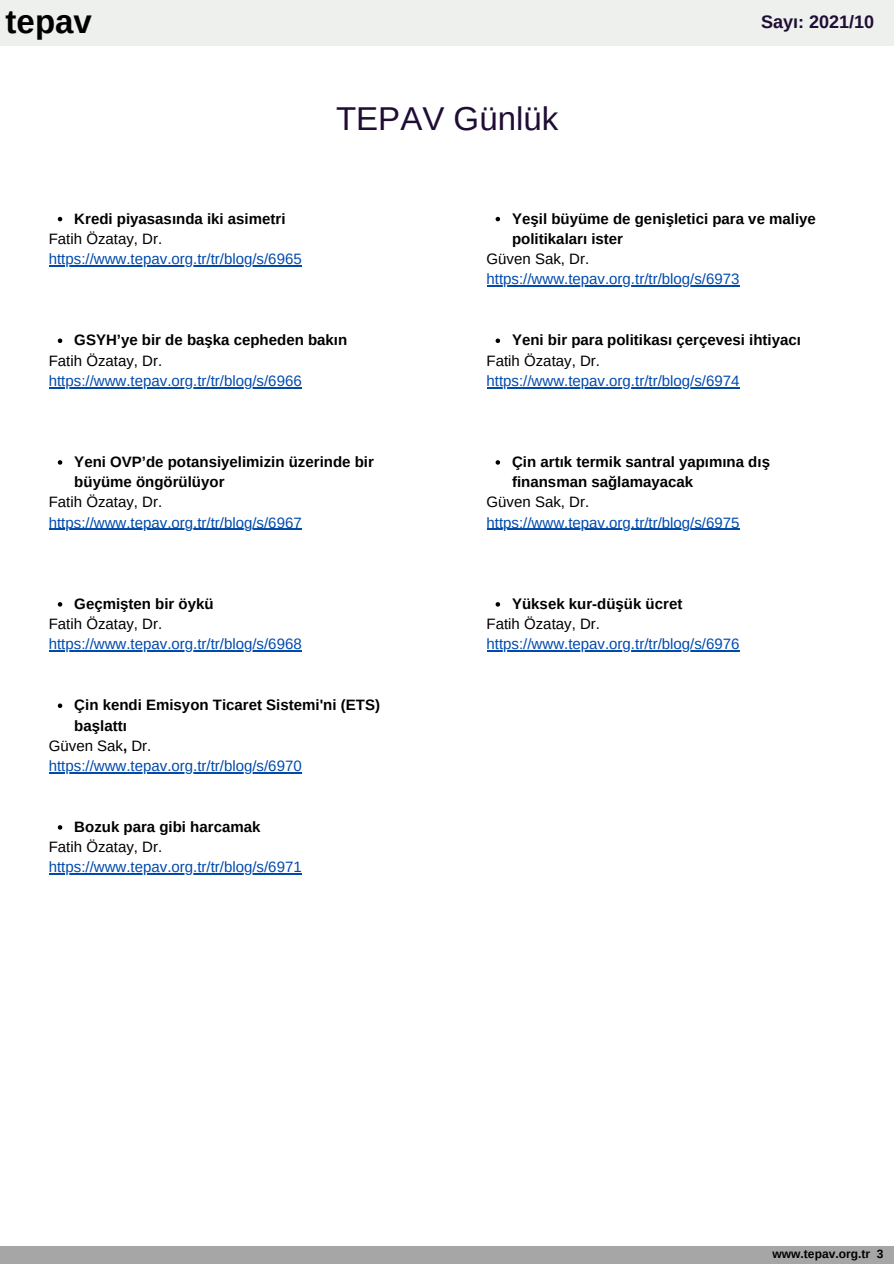
<style>
.page{position:relative;width:894px;height:1264px;background:#fff}
.page>*{position:absolute;margin:0;border:0;box-sizing:border-box;transform-origin:0 0}
.t1{font:33px "Arimo";color:#1f0d35}
.t2{font:700 33px "Arimo";color:#000}
.t3{font:700 18px "Arimo";color:#1f0d35}
.t4{font:15px "Arimo";color:#004aad}
.t5{font:700 15px/20.2px "Arimo";color:#000}
.t6{font:15px "Arimo";color:#000}
.t7{font:700 12px "Arimo";color:#000}
.s1{font-weight:700}
</style>
<div class="page">
<svg style="left:58px;top:217px;width:4px;height:4px"></svg>
<svg style="left:58px;top:338px;width:4px;height:5px"></svg>
<svg style="left:58px;top:460px;width:4px;height:4px"></svg>
<svg style="left:58px;top:602px;width:4px;height:4px"></svg>
<svg style="left:58px;top:703px;width:4px;height:5px"></svg>
<svg style="left:58px;top:825px;width:4px;height:4px"></svg>
<hr style="left:49px;top:265px;width:252px;height:1px;background:#004aad">
<hr style="left:49px;top:387px;width:252px;height:1px;background:#004aad">
<hr style="left:49px;top:529px;width:252px;height:1px;background:#004aad">
<hr style="left:49px;top:650px;width:252px;height:1px;background:#004aad">
<hr style="left:49px;top:772px;width:252px;height:1px;background:#004aad">
<hr style="left:49px;top:873px;width:252px;height:1px;background:#004aad">
<svg style="left:495px;top:217px;width:5px;height:4px"></svg>
<svg style="left:495px;top:338px;width:5px;height:5px"></svg>
<svg style="left:495px;top:460px;width:5px;height:4px"></svg>
<svg style="left:495px;top:602px;width:5px;height:4px"></svg>
<hr style="left:486px;top:285px;width:253px;height:2px;background:#004aad">
<hr style="left:486px;top:387px;width:253px;height:1px;background:#004aad">
<hr style="left:486px;top:529px;width:253px;height:1px;background:#004aad">
<hr style="left:486px;top:650px;width:253px;height:1px;background:#004aad">
<div style="left:0;top:1246px;width:893px;height:17px;background:#a6a6a6"></div>
<div style="left:0;top:0;width:893px;height:45px;background:#edf0ed"></div>
<p class="t2" style="left:6px;top:3px;width:88px">tepav</p>
<p class="t3" style="left:760px;top:12px;width:115px">Sayı: 2021/10</p>
<p class="t5" style="left:74px;top:208px;width:213px">Kredi piyasasında iki asimetri</p>
<p class="t6" style="left:49px;top:230px;width:115px">Fatih Özatay, Dr.</p>
<p class="t4" style="left:49px;top:250px;width:254px">https://www.tepav.org.tr/tr/blog/s/6965</p>
<p class="t1" style="left:336px;top:100px;width:224px">TEPAV Günlük</p>
<p class="t5" style="left:512px;top:208px;width:305px">Yeşil büyüme de genişletici para ve maliye politikaları ister</p>
<p class="t6" style="left:486px;top:250px;width:104px">Güven Sak, Dr.</p>
<p class="t4" style="left:486px;top:271px;width:254px">https://www.tepav.org.tr/tr/blog/s/6973</p>
<p class="t5" style="left:74px;top:330px;width:274px">GSYH’ye bir de başka cepheden bakın</p>
<p class="t6" style="left:49px;top:352px;width:115px">Fatih Özatay, Dr.</p>
<p class="t4" style="left:49px;top:372px;width:254px">https://www.tepav.org.tr/tr/blog/s/6966</p>
<p class="t5" style="left:74px;top:451px;width:301px">Yeni OVP’de potansiyelimizin üzerinde bir büyüme öngörülüyor</p>
<p class="t6" style="left:49px;top:494px;width:115px">Fatih Özatay, Dr.</p>
<p class="t4" style="left:49px;top:514px;width:254px">https://www.tepav.org.tr/tr/blog/s/6967</p>
<p class="t5" style="left:74px;top:593px;width:141px">Geçmişten bir öykü</p>
<p class="t6" style="left:49px;top:615px;width:115px">Fatih Özatay, Dr.</p>
<p class="t4" style="left:49px;top:636px;width:254px">https://www.tepav.org.tr/tr/blog/s/6968</p>
<p class="t5" style="left:74px;top:695px;width:307px">Çin kendi Emisyon Ticaret Sistemi'ni (ETS) başlattı</p>
<p class="t6" style="left:49px;top:737px;width:104px">Güven Sak<span class="s1">,</span> Dr.</p>
<p class="t4" style="left:49px;top:757px;width:254px">https://www.tepav.org.tr/tr/blog/s/6970</p>
<p class="t5" style="left:74px;top:816px;width:187px">Bozuk para gibi harcamak</p>
<p class="t6" style="left:49px;top:838px;width:115px">Fatih Özatay, Dr.</p>
<p class="t4" style="left:49px;top:858px;width:254px">https://www.tepav.org.tr/tr/blog/s/6971</p>
<p class="t5" style="left:512px;top:330px;width:290px">Yeni bir para politikası çerçevesi ihtiyacı</p>
<p class="t6" style="left:486px;top:352px;width:115px">Fatih Özatay, Dr.</p>
<p class="t4" style="left:486px;top:372px;width:254px">https://www.tepav.org.tr/tr/blog/s/6974</p>
<p class="t5" style="left:512px;top:451px;width:259px">Çin artık termik santral yapımına dış finansman sağlamayacak</p>
<p class="t6" style="left:486px;top:494px;width:104px">Güven Sak, Dr.</p>
<p class="t4" style="left:486px;top:514px;width:254px">https://www.tepav.org.tr/tr/blog/s/6975</p>
<p class="t5" style="left:512px;top:593px;width:172px">Yüksek kur-düşük ücret</p>
<p class="t6" style="left:486px;top:615px;width:115px">Fatih Özatay, Dr.</p>
<p class="t4" style="left:486px;top:636px;width:254px">https://www.tepav.org.tr/tr/blog/s/6976</p>
<p class="t7" style="left:772px;top:1246px;width:112px">www.tepav.org.tr 3</p>
</div>
